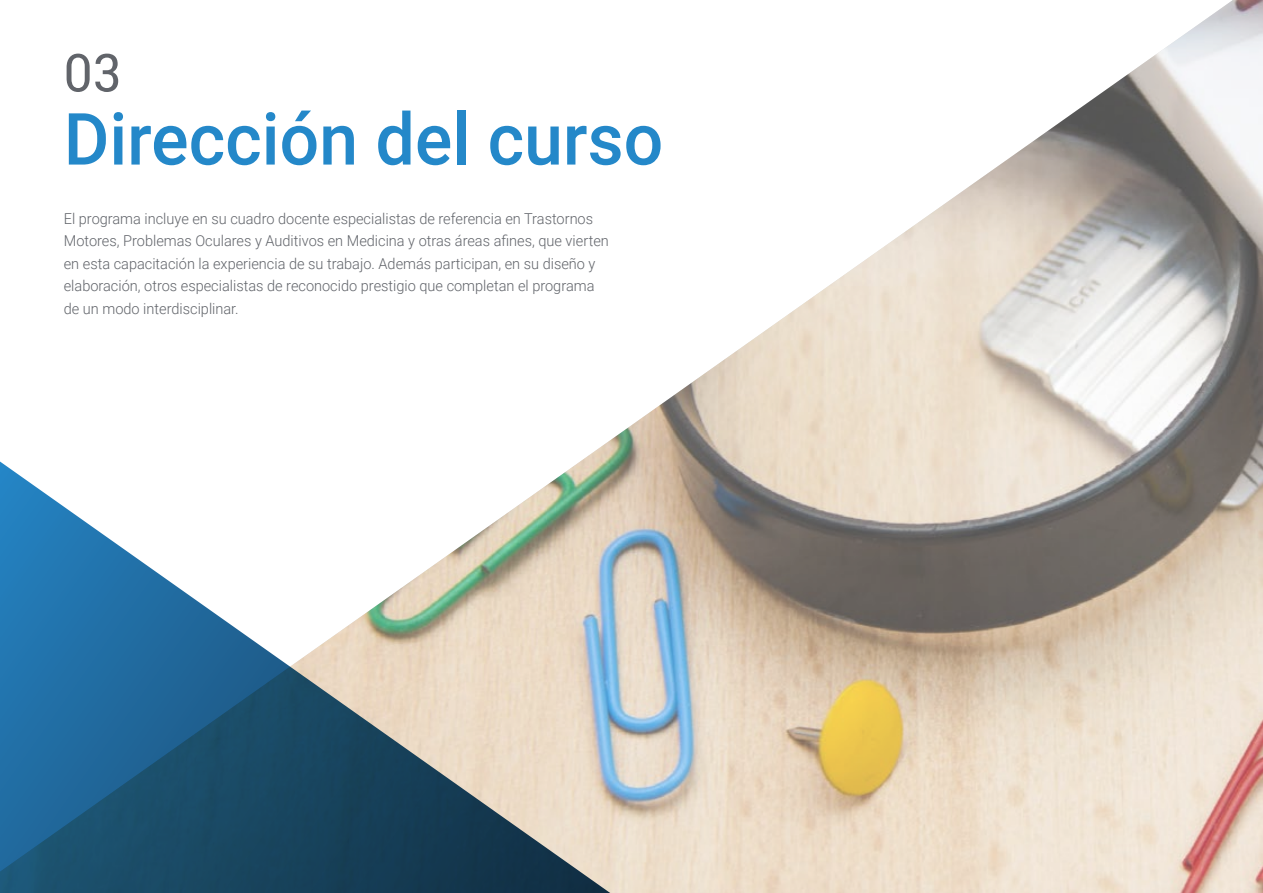
<style>
.page{position:relative;width:1263px;height:893px;background:#fff}
.page>*{position:absolute;margin:0;border:0;box-sizing:border-box;transform-origin:0 0}
.t1{font:500 72px "Roboto";color:#2488c9}
.t2{font:52.5px "Roboto";color:#61646a}
.t3{font:300 15px/22.5px "Roboto";color:#61646a}
</style>
<div class="page">
<img style="left:602px;top:0;width:661px;height:893px">
<svg style="left:0;top:446px;width:640px;height:447px"></svg>
<h2 class="t2" style="left:64px;top:36px;width:59px">03</h2>
<h1 class="t1" style="left:64px;top:89px;width:601px">Dirección del curso</h1>
<p class="t3" style="left:64px;top:207px;width:546px">El programa incluye en su cuadro docente especialistas de referencia en Trastornos Motores, Problemas Oculares y Auditivos en Medicina y otras áreas afines, que vierten en esta capacitación la experiencia de su trabajo. Además participan, en su diseño y elaboración, otros especialistas de reconocido prestigio que completan el programa de un modo interdisciplinar.</p>
</div>
